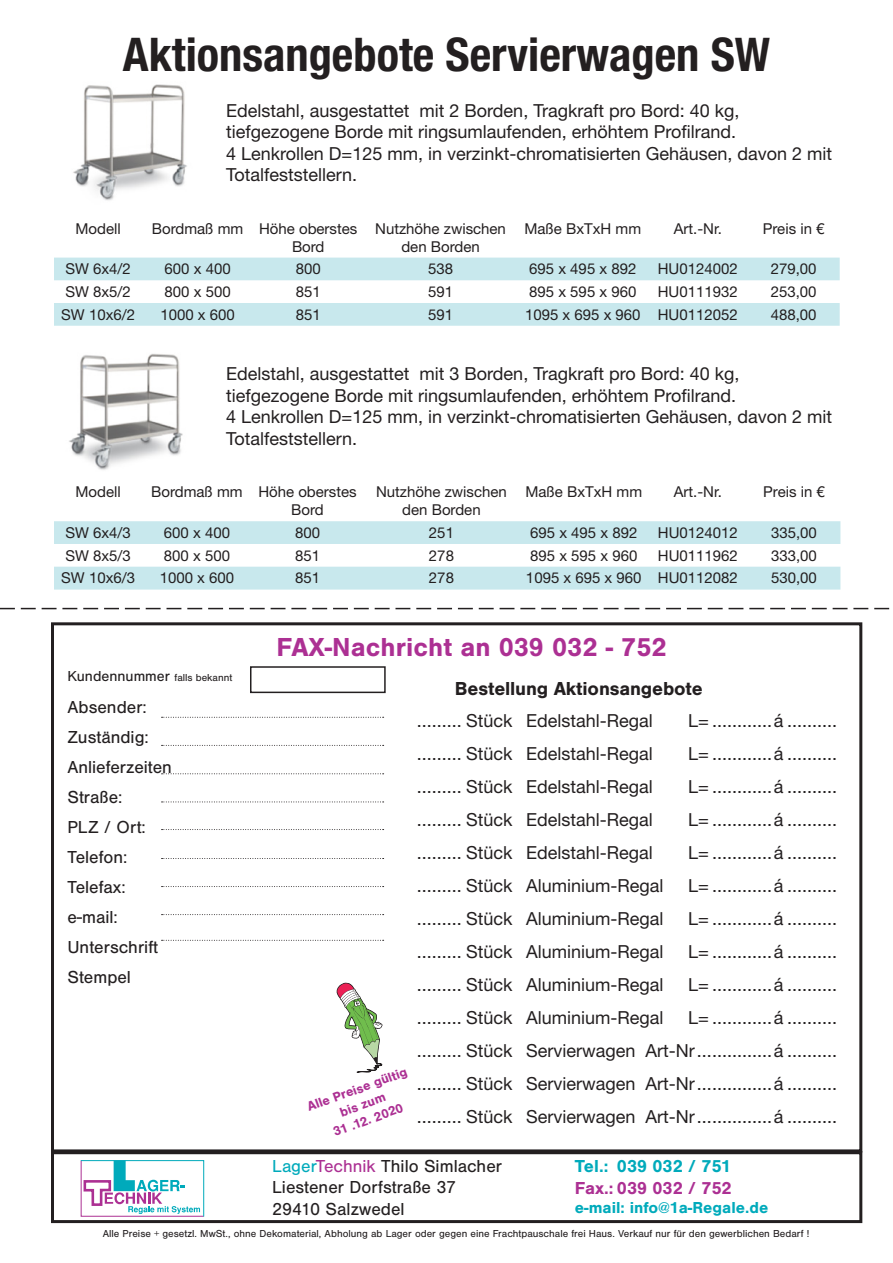
<style>
.page{position:relative;width:893px;height:1263px;background:#fff}
.page>*{position:absolute;margin:0;border:0;box-sizing:border-box;transform-origin:0 0}
.t1{font:700 condensed 46.5px "Helvetica Neue LT Std";color:#231f20}
.t2{font:700 27px "Sans";color:#ac3093}
.t3{font:700 19.5px "Sans";letter-spacing:-.01em;color:#231f20}
.t4{font:18px/21.6px "Helvetica Neue LT Std";color:#231f20}
.temp{font:18px "Sans";color:#231f20}
.t5{font:700 18px "Sans";color:#0ab}
.t6{font:700 18px "Sans";color:#ac3093}
.t7{font:700 16.5px "Sans";color:#0ab}
.Tabelle_10p{font:15px/18px "Helvetica Neue LT Std";color:#231f20;text-align:center}
.t8{font:15px "Sans";color:#231f20}
.t9{font:700 13.5px/16.2px "Sans";color:#ac3093;text-align:center}
.t10{font:10.5px "Sans";color:#231f20}
.s1{font-size:10.5px}
.s2{color:#0ab}
.s3{color:#ac3093}
</style>
<div class="page">
<svg style="left:54px;top:258px;width:786px;height:68px;fill:#c8e8ed"></svg>
<svg style="left:54px;top:521px;width:786px;height:69px;fill:#c8e8ed"></svg>
<img style="left:73px;top:84px;width:114px;height:117px">
<div style="left:51px;top:622px;width:811px;height:530px;border:3px solid #231f20"></div>
<svg style="left:162px;top:717px;width:222px;height:1px"></svg>
<svg style="left:162px;top:745px;width:222px;height:1px"></svg>
<svg style="left:162px;top:773px;width:222px;height:1px"></svg>
<svg style="left:162px;top:801px;width:222px;height:1px"></svg>
<svg style="left:162px;top:829px;width:222px;height:1px"></svg>
<svg style="left:162px;top:886px;width:222px;height:1px"></svg>
<svg style="left:162px;top:914px;width:222px;height:1px"></svg>
<svg style="left:162px;top:858px;width:222px;height:1px"></svg>
<div style="left:250px;top:666px;width:136px;height:27px;border:2px solid #231f20"></div>
<svg style="left:162px;top:940px;width:222px;height:1px"></svg>
<svg style="left:0;top:608px;width:890px;height:1px"></svg>
<div style="left:51px;top:1151px;width:811px;height:72px;border:3px solid #231f20"></div>
<svg style="left:81px;top:1160px;width:123px;height:57px"></svg>
<svg style="left:336px;top:983px;width:47px;height:90px"></svg>
<img style="left:69px;top:354px;width:114px;height:116px">
<p class="t1" style="left:123px;top:27px;width:649px">Aktionsangebote Servierwagen SW</p>
<p class="t4" style="left:226px;top:99px;width:515px">Edelstahl, ausgestattet mit 2 Borden, Tragkraft pro Bord: 40 kg, tiefgezogene Borde mit ringsumlaufenden, erhöhtem Profilrand.</p>
<p class="t4" style="left:226px;top:142px;width:608px">4 Lenkrollen D=125 mm, in verzinkt-chromatisierten Gehäusen, davon 2 mit<br>Totalfeststellern.</p>
<p class="Tabelle_10p" style="left:76px;top:219px;width:47px">Modell</p>
<p class="Tabelle_10p" style="left:152px;top:219px;width:93px">Bordmaß mm</p>
<p class="Tabelle_10p" style="left:259px;top:219px;width:100px">Höhe oberstes<br>Bord</p>
<p class="Tabelle_10p" style="left:375px;top:219px;width:132px">Nutzhöhe zwischen den Borden</p>
<p class="Tabelle_10p" style="left:524px;top:219px;width:118px">Maße BxTxH mm</p>
<p class="Tabelle_10p" style="left:674px;top:219px;width:50px">Art.-Nr.</p>
<p class="Tabelle_10p" style="left:763px;top:219px;width:63px">Preis in €</p>
<p class="Tabelle_10p" style="left:65px;top:260px;width:67px">SW 6x4/2</p>
<p class="Tabelle_10p" style="left:165px;top:260px;width:68px">600 x 400</p>
<p class="Tabelle_10p" style="left:296px;top:260px;width:27px">800</p>
<p class="Tabelle_10p" style="left:428px;top:260px;width:27px">538</p>
<p class="Tabelle_10p" style="left:529px;top:260px;width:109px">695 x 495 x 892</p>
<p class="Tabelle_10p" style="left:658px;top:260px;width:82px">HU0124002</p>
<p class="Tabelle_10p" style="left:771px;top:260px;width:47px">279,00</p>
<p class="Tabelle_10p" style="left:65px;top:282px;width:67px">SW 8x5/2</p>
<p class="Tabelle_10p" style="left:165px;top:282px;width:68px">800 x 500</p>
<p class="Tabelle_10p" style="left:296px;top:282px;width:27px">851</p>
<p class="Tabelle_10p" style="left:428px;top:282px;width:27px">591</p>
<p class="Tabelle_10p" style="left:529px;top:282px;width:109px">895 x 595 x 960</p>
<p class="Tabelle_10p" style="left:658px;top:282px;width:82px">HU0111932</p>
<p class="Tabelle_10p" style="left:771px;top:282px;width:47px">253,00</p>
<p class="Tabelle_10p" style="left:61px;top:305px;width:75px">SW 10x6/2</p>
<p class="Tabelle_10p" style="left:160px;top:305px;width:76px">1000 x 600</p>
<p class="Tabelle_10p" style="left:296px;top:305px;width:27px">851</p>
<p class="Tabelle_10p" style="left:428px;top:305px;width:27px">591</p>
<p class="Tabelle_10p" style="left:525px;top:305px;width:117px">1095 x 695 x 960</p>
<p class="Tabelle_10p" style="left:658px;top:305px;width:82px">HU0112052</p>
<p class="Tabelle_10p" style="left:771px;top:305px;width:47px">488,00</p>
<p class="t4" style="left:226px;top:363px;width:515px">Edelstahl, ausgestattet mit 3 Borden, Tragkraft pro Bord: 40 kg, tiefgezogene Borde mit ringsumlaufenden, erhöhtem Profilrand.</p>
<p class="t4" style="left:226px;top:406px;width:608px">4 Lenkrollen D=125 mm, in verzinkt-chromatisierten Gehäusen, davon 2 mit<br>Totalfeststellern.</p>
<p class="Tabelle_10p" style="left:76px;top:483px;width:47px">Modell</p>
<p class="Tabelle_10p" style="left:151px;top:483px;width:93px">Bordmaß mm</p>
<p class="Tabelle_10p" style="left:258px;top:483px;width:100px">Höhe oberstes<br>Bord</p>
<p class="Tabelle_10p" style="left:376px;top:483px;width:132px">Nutzhöhe zwischen den Borden</p>
<p class="Tabelle_10p" style="left:525px;top:483px;width:118px">Maße BxTxH mm</p>
<p class="Tabelle_10p" style="left:674px;top:483px;width:50px">Art.-Nr.</p>
<p class="Tabelle_10p" style="left:763px;top:483px;width:63px">Preis in €</p>
<p class="Tabelle_10p" style="left:65px;top:523px;width:67px">SW 6x4/3</p>
<p class="Tabelle_10p" style="left:164px;top:523px;width:68px">600 x 400</p>
<p class="Tabelle_10p" style="left:295px;top:523px;width:27px">800</p>
<p class="Tabelle_10p" style="left:429px;top:523px;width:27px">251</p>
<p class="Tabelle_10p" style="left:530px;top:523px;width:109px">695 x 495 x 892</p>
<p class="Tabelle_10p" style="left:658px;top:523px;width:82px">HU0124012</p>
<p class="Tabelle_10p" style="left:771px;top:523px;width:47px">335,00</p>
<p class="Tabelle_10p" style="left:65px;top:546px;width:67px">SW 8x5/3</p>
<p class="Tabelle_10p" style="left:164px;top:546px;width:68px">800 x 500</p>
<p class="Tabelle_10p" style="left:295px;top:546px;width:27px">851</p>
<p class="Tabelle_10p" style="left:429px;top:546px;width:27px">278</p>
<p class="Tabelle_10p" style="left:530px;top:546px;width:109px">895 x 595 x 960</p>
<p class="Tabelle_10p" style="left:658px;top:546px;width:82px">HU0111962</p>
<p class="Tabelle_10p" style="left:771px;top:546px;width:47px">333,00</p>
<p class="Tabelle_10p" style="left:61px;top:569px;width:75px">SW 10x6/3</p>
<p class="Tabelle_10p" style="left:160px;top:569px;width:76px">1000 x 600</p>
<p class="Tabelle_10p" style="left:295px;top:569px;width:27px">851</p>
<p class="Tabelle_10p" style="left:429px;top:569px;width:27px">278</p>
<p class="Tabelle_10p" style="left:526px;top:569px;width:117px">1095 x 695 x 960</p>
<p class="Tabelle_10p" style="left:658px;top:569px;width:82px">HU0112082</p>
<p class="Tabelle_10p" style="left:771px;top:569px;width:47px">530,00</p>
<p class="t8" style="left:67px;top:668px;width:166px">Kundennummer <span class="s1">falls bekannt</span></p>
<p class="temp" style="left:67px;top:697px;width:81px">Absender:</p>
<p class="temp" style="left:67px;top:727px;width:83px">Zuständig:</p>
<p class="temp" style="left:67px;top:757px;width:106px">Anlieferzeiten</p>
<p class="temp" style="left:67px;top:787px;width:57px">Straße:</p>
<p class="temp" style="left:67px;top:817px;width:80px">PLZ / Ort:</p>
<p class="temp" style="left:67px;top:847px;width:62px">Telefon:</p>
<p class="temp" style="left:67px;top:877px;width:60px">Telefax:</p>
<p class="temp" style="left:67px;top:907px;width:52px">e-mail:</p>
<p class="temp" style="left:67px;top:937px;width:92px">Unterschrift</p>
<p class="temp" style="left:67px;top:968px;width:65px">Stempel</p>
<p class="t2" style="left:276px;top:632px;width:392px">FAX-Nachricht an 039 032 - 752</p>
<p class="t3" style="left:455px;top:678px;width:249px">Bestellung Aktionsangebote</p>
<p class="t4" style="left:417px;top:710px;width:238px">......... Stück Edelstahl-Regal</p>
<p class="t4" style="left:688px;top:710px;width:150px">L= ............á ..........</p>
<p class="t4" style="left:417px;top:743px;width:238px">......... Stück Edelstahl-Regal</p>
<p class="t4" style="left:688px;top:743px;width:150px">L= ............á ..........</p>
<p class="t4" style="left:417px;top:776px;width:238px">......... Stück Edelstahl-Regal</p>
<p class="t4" style="left:688px;top:776px;width:150px">L= ............á ..........</p>
<p class="t4" style="left:417px;top:809px;width:238px">......... Stück Edelstahl-Regal</p>
<p class="t4" style="left:688px;top:809px;width:150px">L= ............á ..........</p>
<p class="t4" style="left:417px;top:842px;width:238px">......... Stück Edelstahl-Regal</p>
<p class="t4" style="left:688px;top:842px;width:150px">L= ............á ..........</p>
<p class="t4" style="left:417px;top:875px;width:248px">......... Stück Aluminium-Regal</p>
<p class="t4" style="left:688px;top:875px;width:150px">L= ............á ..........</p>
<p class="t4" style="left:417px;top:908px;width:248px">......... Stück Aluminium-Regal</p>
<p class="t4" style="left:688px;top:908px;width:150px">L= ............á ..........</p>
<p class="t4" style="left:417px;top:941px;width:248px">......... Stück Aluminium-Regal</p>
<p class="t4" style="left:688px;top:941px;width:150px">L= ............á ..........</p>
<p class="t4" style="left:417px;top:974px;width:248px">......... Stück Aluminium-Regal</p>
<p class="t4" style="left:688px;top:974px;width:150px">L= ............á ..........</p>
<p class="t4" style="left:417px;top:1007px;width:248px">......... Stück Aluminium-Regal</p>
<p class="t4" style="left:688px;top:1007px;width:150px">L= ............á ..........</p>
<p class="t4" style="left:417px;top:1040px;width:422px">......... Stück Servierwagen Art-Nr...............á ..........</p>
<p class="t4" style="left:417px;top:1073px;width:422px">......... Stück Servierwagen Art-Nr...............á ..........</p>
<p class="t4" style="left:417px;top:1106px;width:422px">......... Stück Servierwagen Art-Nr...............á ..........</p>
<p class="temp" style="left:272px;top:1156px;width:231px"><span class="s2">Lager</span><span class="s3">Technik</span> Thilo Simlacher</p>
<p class="temp" style="left:272px;top:1177px;width:185px">Liestener Dorfstraße 37</p>
<p class="temp" style="left:272px;top:1199px;width:134px">29410 Salzwedel</p>
<p class="t9" style="left:305px;top:1100px;width:107px;rotate:-20deg">Alle Preise gültig bis zum<br>31 .12. 2020</p>
<p class="t5" style="left:575px;top:1156px;width:158px">Tel.: 039 032 / 751</p>
<p class="t6" style="left:575px;top:1177px;width:158px">Fax.: 039 032 / 752</p>
<p class="t7" style="left:575px;top:1198px;width:195px">e-mail: info@1a-Regale.de</p>
<p class="t10" style="left:103px;top:1227px;width:708px">Alle Preise + gesetzl. MwSt., ohne Dekomaterial, Abholung ab Lager oder gegen eine Frachtpauschale frei Haus. Verkauf nur für den gewerblichen Bedarf !</p>
</div>
